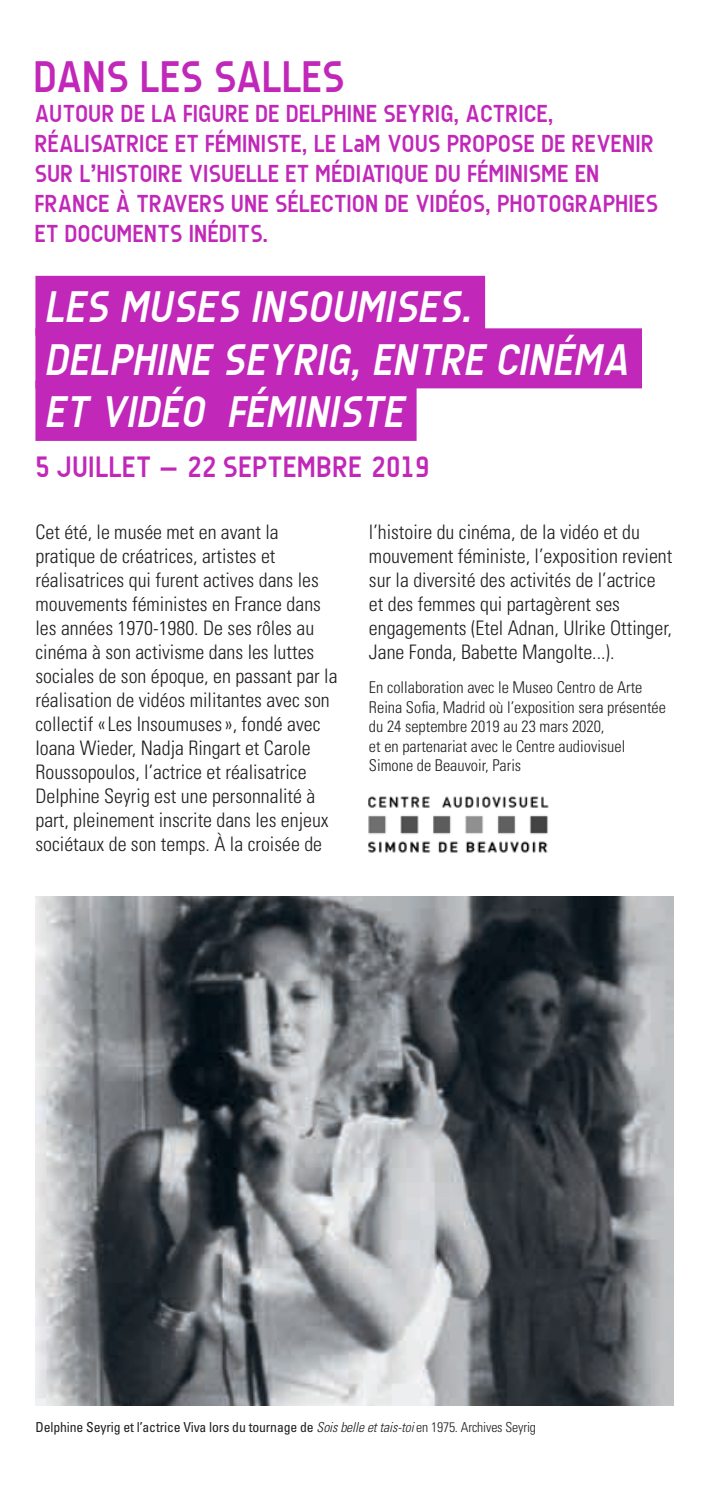
<style>
.page{position:relative;width:709px;height:1489px;background:#fff}
.page>*{position:absolute;margin:0;border:0;box-sizing:border-box;transform-origin:0 0}
.t1{font:italic 700 45px/52.5px "A Udimat";color:#fff}
.t2{font:700 45px "A Udimat";letter-spacing:-.01em;color:#c127b9}
.t3{font:700 30px "A Udimat";color:#c127b9}
.t4{font:700 25px/30px "A Udimat";letter-spacing:-.01em;color:#c127b9}
.t5{font:300 condensed 20px/24px "Univers";color:#231f20}
.t6{font:300 condensed 16.25px/19.5px "Univers";color:#231f20}
.t7{font:condensed 13.75px "Univers";letter-spacing:-.01em;color:#231f20}
.s1{font-weight:300;font-style:italic}
.s2{font-weight:300}
</style>
<div class="page">
<div style="left:35px;top:276px;width:450px;height:60px;background:#c127b9"></div>
<div style="left:35px;top:328px;width:607px;height:60px;background:#c127b9"></div>
<div style="left:35px;top:381px;width:381px;height:60px;background:#c127b9"></div>
<img style="left:35px;top:896px;width:638px;height:509px">
<img style="left:368px;top:796px;width:181px;height:57px">
<h1 class="t2" style="left:36px;top:50px;width:313px">DANS LES SALLES</h1>
<p class="t4" style="left:36px;top:98px;width:625px">AUTOUR DE LA FIGURE DE DELPHINE SEYRIG, ACTRICE, RÉALISATRICE ET FÉMINISTE, LE LaM VOUS PROPOSE DE REVENIR SUR L’HISTOIRE VISUELLE ET MÉDIATIQUE DU FÉMINISME EN FRANCE À TRAVERS UNE SÉLECTION DE VIDÉOS, PHOTOGRAPHIES ET DOCUMENTS INÉDITS.</p>
<h1 class="t1" style="left:47px;top:279px;width:595px">LES MUSES INSOUMISES.<br>DELPHINE SEYRIG,ENTRE CINÉMA<br>ET VIDÉO FÉMINISTE</h1>
<h2 class="t3" style="left:35px;top:449px;width:395px">5 JUILLET - 22 SEPTEMBRE 2019</h2>
<p class="t5" style="left:35px;top:519px;width:304px">Cet été, le musée met en avant la pratique de créatrices, artistes et réalisatrices qui furent actives dans les mouvements féministes en France dans les années 1970-1980. De ses rôles au cinéma à son activisme dans les luttes sociales de son époque, en passant par la réalisation de vidéos militantes avec son collectif «Les Insoumuses», fondé avec Ioana Wieder, Nadja Ringart et Carole Roussopoulos, l’actrice et réalisatrice Delphine Seyrig est une personnalité à part, pleinement inscrite dans les enjeux sociétaux de son temps. À la croisée de</p>
<p class="t5" style="left:369px;top:519px;width:305px">l’histoire du cinéma, de la vidéo et du mouvement féministe, l’exposition revient sur la diversité des activités de l’actrice et des femmes qui partagèrent ses engagements (Etel Adnan, Ulrike Ottinger, Jane Fonda, Babette Mangolte...).</p>
<p class="t6" style="left:369px;top:678px;width:298px">En collaboration avec le Museo Centro de Arte Reina Sofia, Madrid où l’exposition sera présentée du 24 septembre 2019 au 23 mars 2020,<br>et en partenariat avec le Centre audiovisuel Simone de Beauvoir, Paris</p>
<p class="t7" style="left:35px;top:1418px;width:502px">Delphine Seyrig et l’actrice Viva lors du tournage de <span class="s1">Sois belle et tais-toi</span> <span class="s2">en 1975. Archives Seyrig</span></p>
</div>
